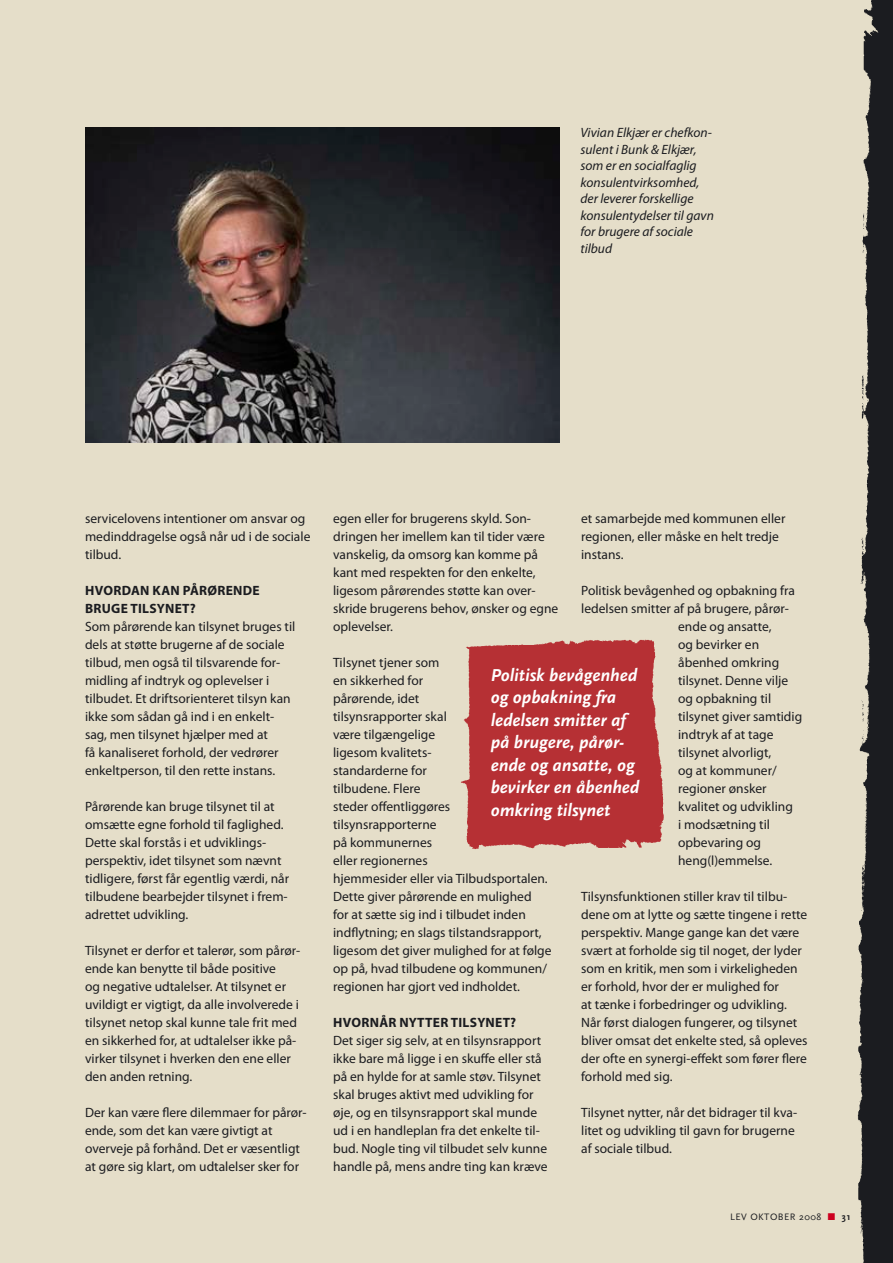
<style>
.page{position:relative;width:893px;height:1263px;background:#e5dec9}
.page>*{position:absolute;margin:0;border:0;box-sizing:border-box;transform-origin:0 0}
.t1{font:italic 700 18px/22.5px "Scala Sans";color:#fff}
.t2{font:13.5px/18px "Myriad Pro";color:#1b1c20}
.t3{font:italic 13.5px/16.5px "Myriad Pro";color:#1b1c20}
.t4{font:700 13.5px/18px "Myriad Pro";letter-spacing:.02em;color:#1b1c20}
.t5{font:9.75px "Scala Sans";letter-spacing:.05em;color:#1b1c20}
.s1{color:#cd001f}
.s2{font-weight:700}
</style>
<div class="page">
<img style="left:85px;top:128px;width:474px;height:315px">
<img style="left:857px;top:0;width:36px;height:1263px">
<img style="left:461px;top:639px;width:203px;height:211px">
<p class="t3" style="left:580px;top:124px;width:135px">Vivian Elkjær er chefkon&shy;sulent i Bunk &amp; Elkjær, som er en socialfaglig konsulentvirksomhed, der leverer forskellige konsulentydelser til gavn for brugere af sociale tilbud</p>
<p class="t2" style="left:85px;top:509px;width:227px">servicelovens intentioner om ansvar og medinddragelse også når ud i de sociale tilbud.</p>
<p class="t4" style="left:85px;top:581px;width:176px">HVORDAN KAN PÅRØRENDE<br>BRUGE TILSYNET?</p>
<p class="t2" style="left:85px;top:617px;width:212px">Som pårørende kan tilsynet bruges til dels at støtte brugerne af de sociale tilbud, men også til tilsvarende for&shy;midling af indtryk og oplevelser i tilbudet. Et driftsorienteret tilsyn kan ikke som sådan gå ind i en enkelt&shy;sag, men tilsynet hjælper med at<br>få kanaliseret forhold, der vedrører enkeltperson, til den rette instans.</p>
<p class="t2" style="left:85px;top:797px;width:206px">Pårørende kan bruge tilsynet til at omsætte egne forhold til faglighed.<br>Dette skal forstås i et udviklings&shy;perspektiv, idet tilsynet som nævnt tidligere, først får egentlig værdi, når tilbudene bearbejder tilsynet i frem&shy;adrettet udvikling.</p>
<p class="t2" style="left:85px;top:941px;width:216px">Tilsynet er derfor et talerør, som pårør&shy;ende kan benytte til både positive<br>og negative udtalelser. At tilsynet er uvildigt er vigtigt, da alle involverede i tilsynet netop skal kunne tale frit med en sikkerhed for, at udtalelser ikke på&shy;virker tilsynet i hverken den ene eller den anden retning.</p>
<p class="t2" style="left:85px;top:1103px;width:222px">Der kan være flere dilemmaer for pårør&shy;ende, som det kan være givtigt at overveje på forhånd. Det er væsentligt at gøre sig klart, om udtalelser sker for</p>
<p class="t2" style="left:333px;top:509px;width:227px">egen eller for brugerens skyld. Son&shy;dringen her imellem kan til tider være vanskelig, da omsorg kan komme på kant med respekten for den enkelte, ligesom pårørendes støtte kan over&shy;skride brugerens behov, ønsker og egne oplevelser.</p>
<p class="t2" style="left:333px;top:653px;width:220px">Tilsynet tjener som<br>en sikkerhed for<br>pårørende, idet<br>tilsynsrapporter skal<br>være tilgængelige<br>ligesom kvalitets-<br>standarderne for<br>tilbudene. Flere<br>steder offentliggøres tilsynsrapporterne<br>på kommunernes<br>eller regionernes<br>hjemmesider eller via Tilbudsportalen.<br>Dette giver pårørende en mulighed<br>for at sætte sig ind i tilbudet inden indflytning; en slags tilstandsrapport, ligesom det giver mulighed for at følge op på, hvad tilbudene og kommunen/ regionen har gjort ved indholdet.</p>
<p class="t4" style="left:333px;top:1013px;width:184px">HVORNÅR NYTTER TILSYNET?</p>
<p class="t2" style="left:333px;top:1031px;width:216px">Det siger sig selv, at en tilsynsrapport ikke bare må ligge i en skuffe eller stå på en hylde for at samle støv. Tilsynet skal bruges aktivt med udvikling for øje, og en tilsynsrapport skal munde ud i en handleplan fra det enkelte til&shy;bud. Nogle ting vil tilbudet selv kunne handle på, mens andre ting kan kræve</p>
<p class="t2" style="left:581px;top:509px;width:206px">et samarbejde med kommunen eller regionen, eller måske en helt tredje instans.</p>
<p class="t2" style="left:581px;top:581px;width:215px">Politisk bevågenhed og opbakning fra</p>
<p class="t2" style="left:581px;top:599px;width:208px">ledelsen smitter af på brugere, pårør-</p>
<p class="t2" style="left:678px;top:617px;width:95px">ende og ansatte,</p>
<p class="t2" style="left:678px;top:635px;width:83px">og bevirker en</p>
<p class="t2" style="left:678px;top:653px;width:103px">åbenhed omkring</p>
<p class="t2" style="left:678px;top:671px;width:112px">tilsynet. Denne vilje</p>
<p class="t2" style="left:678px;top:689px;width:95px">og opbakning til</p>
<p class="t2" style="left:678px;top:707px;width:126px">tilsynet giver samtidig</p>
<p class="t2" style="left:678px;top:725px;width:97px">indtryk af at tage</p>
<p class="t2" style="left:678px;top:743px;width:95px">tilsynet alvorligt,</p>
<p class="t2" style="left:678px;top:761px;width:100px">og at kommuner/</p>
<p class="t2" style="left:678px;top:779px;width:90px">regioner ønsker</p>
<p class="t2" style="left:678px;top:797px;width:116px">kvalitet og udvikling</p>
<p class="t2" style="left:678px;top:815px;width:93px">i modsætning til</p>
<p class="t2" style="left:678px;top:833px;width:84px">opbevaring og</p>
<p class="t2" style="left:678px;top:851px;width:96px">heng(l)emmelse.</p>
<p class="t2" style="left:581px;top:887px;width:228px">Tilsynsfunktionen stiller krav til tilbu&shy;dene om at lytte og sætte tingene i rette perspektiv. Mange gange kan det være svært at forholde sig til noget, der lyder som en kritik, men som i virkeligheden er forhold, hvor der er mulighed for<br>at tænke i forbedringer og udvikling.<br>Når først dialogen fungerer, og tilsynet bliver omsat det enkelte sted, så opleves der ofte en synergi-effekt som fører flere forhold med sig.</p>
<p class="t2" style="left:581px;top:1103px;width:217px;text-align:justify">Tilsynet nytter, når det bidrager til kva&shy;litet og udvikling til gavn for brugerne af sociale tilbud.</p>
<h1 class="t1" style="left:491px;top:664px;width:150px">Politisk bevågenhed og opbakning fra ledelsen smitter af på brugere, pårør&shy;ende og ansatte, og bevirker en åbenhed omkring tilsynet</h1>
<p class="t5" style="left:730px;top:1211px;width:7px">LEV</p>
<p class="t5" style="left:750px;top:1211px;width:102px">OKTOBER 2008 <span class="s1">■</span> <span class="s2">31</span></p>
</div>
